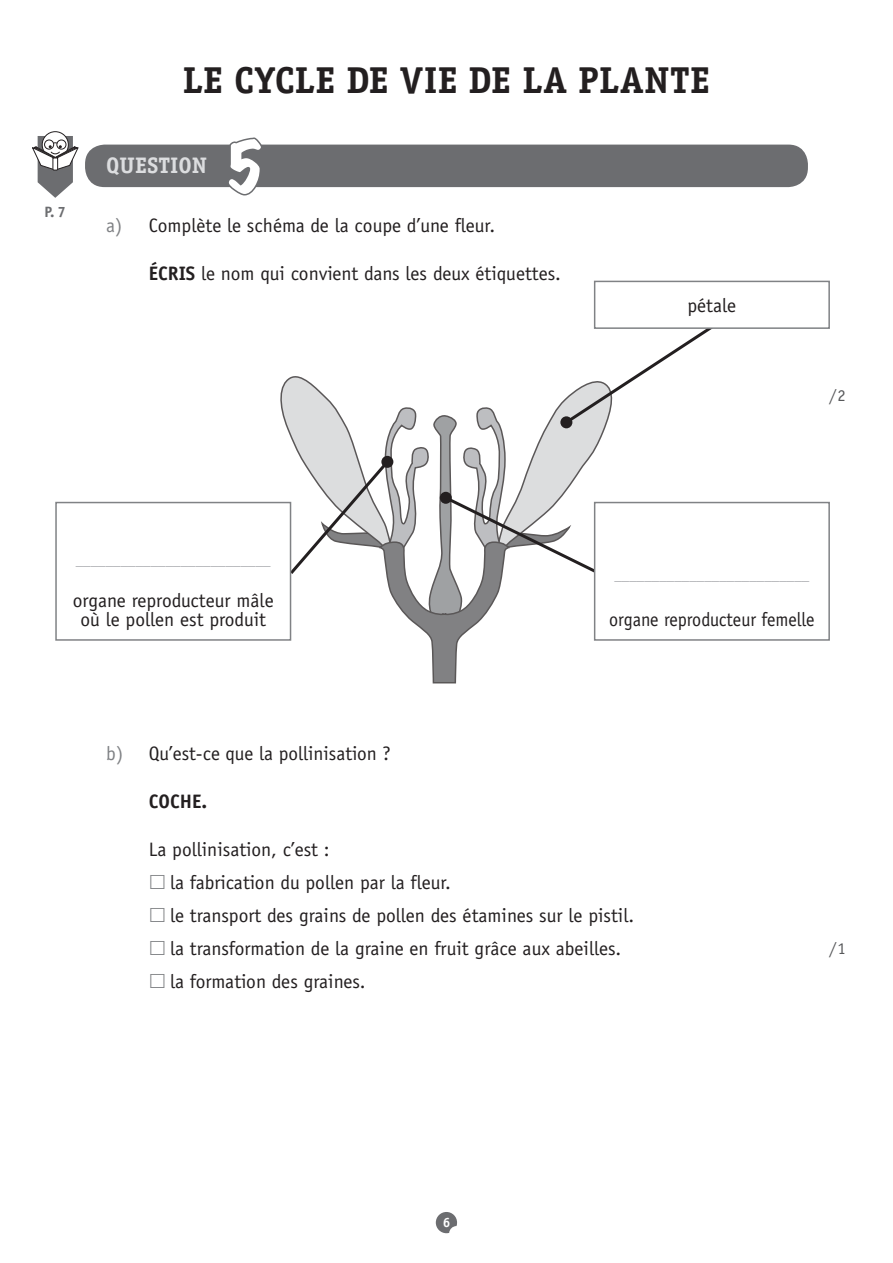
<style>
.page{position:relative;width:893px;height:1263px;background:#fff}
.page>*{position:absolute;margin:0;border:0;box-sizing:border-box;transform-origin:0 0}
.t1{font:expanded 60px "Marker Felt";color:#fff}
.t2{font:700 37.5px "Officina Serif";letter-spacing:.01em;color:#231f20}
.t3{font:700 22.5px "Officina Serif";color:#dcdddf}
.BLOC_QUESTION{font:19.5px "Officina Sans";color:#231f20}
.BLOC_QUESTION-2{font:19.5px "Officina Sans";color:#231f20;scale:.93 1}
.BLOC_QUESTION-3{font:700 19.5px "Officina Sans";color:#231f20}
.t4{font:16.5px "Officina Serif";color:#57585a}
.BLOC_QUESTION-4{font:15px "Officina Sans";color:#a8a9ad}
.t5{font:700 15px "Officina Sans";color:#6c6d70}
.t6{font:700 13.5px "Officina Serif";color:#fff}
.s1{color:#808285}
.s2{font-weight:700}
</style>
<div class="page">
<div style="left:85px;top:145px;width:723px;height:42px;background:#6c6d70;border-radius:20px"></div>
<svg style="left:225px;top:137px;width:40px;height:59px"></svg>
<svg style="left:277px;top:323px;width:439px;height:361px"></svg>
<div style="left:560px;top:416px;width:12px;height:12px;background:#231f20;border-radius:50%"></div>
<div style="left:56px;top:502px;width:235px;height:138px;background:#fff"></div>
<div style="left:55px;top:502px;width:236px;height:139px;border:2px solid #808285"></div>
<div style="left:595px;top:502px;width:234px;height:138px;background:#fff"></div>
<div style="left:594px;top:502px;width:236px;height:139px;border:2px solid #808285"></div>
<div style="left:595px;top:281px;width:234px;height:47px;background:#fff"></div>
<div style="left:594px;top:281px;width:236px;height:48px;border:2px solid #808285"></div>
<svg style="left:436px;top:1212px;width:21px;height:21px"></svg>
<div style="left:42px;top:131px;width:27px;height:27px;border:1px solid #231f20;border-radius:50%"></div>
<svg style="left:32px;top:136px;width:46px;height:62px"></svg>
<p class="t5" style="left:45px;top:202px;width:23px">P. 7</p>
<p class="t2" style="left:183px;top:57px;width:529px">LE CYCLE DE VIE DE LA PLANTE</p>
<p class="t3" style="left:106px;top:151px;width:102px">QUESTION</p>
<p class="t1" style="left:225px;top:119px;width:40px">5</p>
<p class="BLOC_QUESTION" style="left:106px;top:213px;width:390px"><span class="s1">a)</span> Complète le schéma de la coupe d’une fleur.</p>
<p class="BLOC_QUESTION" style="left:149px;top:261px;width:414px"><span class="s2">ÉCRIS</span> le nom qui convient dans les deux étiquettes.</p>
<p class="BLOC_QUESTION" style="left:687px;top:294px;width:50px">pétale</p>
<p class="t4" style="left:829px;top:386px;width:18px">/2</p>
<p class="BLOC_QUESTION-4" style="left:76px;top:551px;width:196px">__________________________</p>
<p class="BLOC_QUESTION" style="left:73px;top:589px;width:202px">organe reproducteur mâle</p>
<p class="BLOC_QUESTION" style="left:80px;top:608px;width:187px">où le pollen est produit</p>
<p class="BLOC_QUESTION-4" style="left:614px;top:566px;width:196px">__________________________</p>
<p class="BLOC_QUESTION-2" style="left:609px;top:608px;width:222px">organe reproducteur femelle</p>
<p class="BLOC_QUESTION" style="left:106px;top:741px;width:286px"><span class="s1">b)</span> Qu’est-ce que la pollinisation ?</p>
<p class="BLOC_QUESTION-3" style="left:149px;top:789px;width:60px">COCHE.</p>
<p class="BLOC_QUESTION" style="left:149px;top:837px;width:182px">La pollinisation, c’est :</p>
<p class="BLOC_QUESTION" style="left:170px;top:870px;width:282px">la fabrication du pollen par la fleur.</p>
<p class="BLOC_QUESTION" style="left:170px;top:903px;width:466px">le transport des grains de pollen des étamines sur le pistil.</p>
<p class="BLOC_QUESTION" style="left:170px;top:936px;width:453px">la transformation de la graine en fruit grâce aux abeilles.</p>
<p class="BLOC_QUESTION" style="left:170px;top:969px;width:197px">la formation des graines.</p>
<p class="t4" style="left:829px;top:939px;width:18px">/1</p>
<p class="t6" style="left:443px;top:1214px;width:9px">6</p>
</div>
